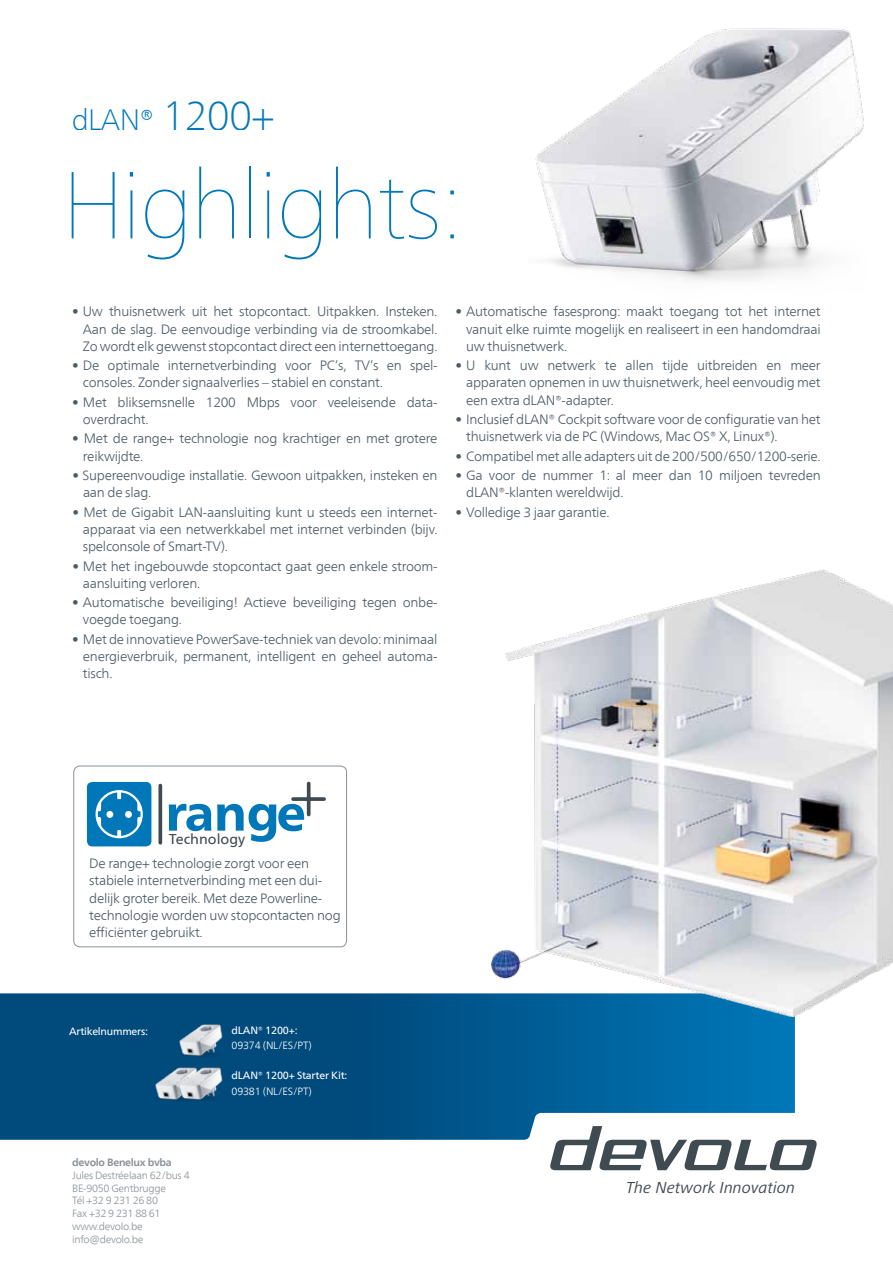
<style>
.page{position:relative;width:893px;height:1263px;background:#fff}
.page>*{position:absolute;margin:0;border:0;box-sizing:border-box;transform-origin:0 0}
.t1{font:200 94.95px "Frutiger Neue LT Com";letter-spacing:-.02em;color:#0077b8}
.t2{font:800 50.55px "Frutiger Neue LT Com";letter-spacing:-.02em;color:#0077b8}
.t3{font:100 29.4px "Frutiger Neue LT Com";color:#0077b8}
.t4{font:italic 16.5px "Frutiger Next LT";color:#404a51}
.t5{font:14.25px "Frutiger Neue LT Com";color:#404a51}
.t6{font:300 13.5px/17.2px "Frutiger Neue LT Com";letter-spacing:-.02em;color:#4c5c65}
.t7{font:300 10.5px/12.8px "Frutiger Neue LT Com";letter-spacing:-.03em;color:#8a9297}
.t8{font:10.5px "Frutiger Neue LT Com";letter-spacing:-.02em;color:#fff}
.t9{font:300 10.5px "Frutiger Neue LT Com";letter-spacing:-.02em;color:#fff}
.t10{font:700 10.5px "Frutiger Neue LT Com";letter-spacing:-.03em;color:#8a9297}
.s1{font-size:40.65px}
</style>
<div class="page">
<svg style="left:0;top:993px;width:795px;height:147px;background:#095b8e"></svg>
<svg style="left:549px;top:1126px;width:268px;height:44px"></svg>
<div style="left:73px;top:766px;width:274px;height:181px;border:1px solid #8a9297;border-radius:6px"></div>
<div style="left:86px;top:781px;width:67px;height:66px;background:#0077b8;border-radius:7px"></div>
<div style="left:85px;top:780px;width:69px;height:69px;border:2px solid #fff;border-radius:7px"></div>
<svg style="left:97px;top:791px;width:45px;height:46px"></svg>
<div style="left:96px;top:790px;width:47px;height:48px;border:2px solid #fff;border-radius:50%"></div>
<svg style="left:158px;top:785px;width:4px;height:58px"></svg>
<svg style="left:307px;top:783px;width:4px;height:31px"></svg>
<svg style="left:293px;top:797px;width:31px;height:4px"></svg>
<img style="left:535px;top:28px;width:329px;height:253px">
<img style="left:179px;top:1022px;width:48px;height:38px">
<img style="left:155px;top:1065px;width:24px;height:39px">
<img style="left:179px;top:1065px;width:48px;height:39px">
<img style="left:492px;top:569px;width:401px;height:447px">
<h3 class="t3" style="left:71px;top:101px;width:205px">dLAN® <span class="s1">1200+</span></h3>
<h1 class="t1" style="left:63px;top:148px;width:400px">Highlights:</h1>
<p class="t6" style="left:83px;top:303px;width:356px;text-align:justify;text-indent:-11px">• Uw thuisnetwerk uit het stopcontact. Uitpakken. Insteken.<br>Aan de slag. De eenvoudige verbinding via de stroomkabel.<br>Zo wordt elk gewenst stopcontact direct een internettoegang.</p>
<p class="t6" style="left:83px;top:357px;width:356px;text-indent:-11px">• De optimale internetverbinding voor PC‘s, TV‘s en spel&shy;consoles. Zonder signaalverlies – stabiel en constant.</p>
<p class="t6" style="left:83px;top:393px;width:356px;text-indent:-11px">• Met bliksemsnelle 1200 Mbps voor veeleisende data&shy;overdracht.</p>
<p class="t6" style="left:83px;top:430px;width:356px;text-indent:-11px">• Met de range+ technologie nog krachtiger en met grotere reikwijdte.</p>
<p class="t6" style="left:83px;top:467px;width:356px;text-indent:-11px">• Supereenvoudige installatie. Gewoon uitpakken, insteken en aan de slag.</p>
<p class="t6" style="left:83px;top:503px;width:356px;text-align:justify;text-indent:-11px">• Met de Gigabit LAN-aansluiting kunt u steeds een internet&shy;apparaat via een netwerkkabel met internet verbinden (bijv. spelconsole of Smart-TV).</p>
<p class="t6" style="left:83px;top:557px;width:356px;text-indent:-11px">• Met het ingebouwde stopcontact gaat geen enkele stroom&shy;aansluiting verloren.</p>
<p class="t6" style="left:83px;top:594px;width:356px;text-indent:-11px">• Automatische beveiliging! Actieve beveiliging tegen onbe&shy;voegde toegang.</p>
<p class="t6" style="left:83px;top:630px;width:356px;text-align:justify;text-indent:-11px">• Met de innovatieve PowerSave-techniek van devolo:minimaal energieverbruik, permanent, intelligent en geheel automa&shy;tisch.</p>
<p class="t6" style="left:466px;top:303px;width:356px;text-align:justify;text-indent:-11px">• Automatische fasesprong: maakt toegang tot het internet vanuit elke ruimte mogelijk en realiseert in een handomdraai uw thuisnetwerk.</p>
<p class="t6" style="left:466px;top:357px;width:356px;text-align:justify;text-indent:-11px">• U kunt uw netwerk te allen tijde uitbreiden en meer apparaten opnemen in uw thuisnetwerk, heel eenvoudig met een extra dLAN®-adapter.</p>
<p class="t6" style="left:466px;top:411px;width:356px;text-indent:-11px">• Inclusief dLAN® Cockpit software voor de configuratie van het thuisnetwerk via de PC (Windows, Mac OS® X, Linux®).</p>
<p class="t6" style="left:456px;top:447px;width:367px">• Compatibel met alle adapters uit de 200/500/650/1200-serie.</p>
<p class="t6" style="left:466px;top:467px;width:356px;text-indent:-11px">• Ga voor de nummer 1: al meer dan 10 miljoen tevreden dLAN®-klanten wereldwijd.</p>
<p class="t6" style="left:456px;top:503px;width:155px">• Volledige 3 jaar garantie.</p>
<h2 class="t2" style="left:166px;top:783px;width:142px">range</h2>
<p class="t5" style="left:169px;top:830px;width:78px">Technology</p>
<p class="t6" style="left:89px;top:855px;width:253px">De range+ technologie zorgt voor een stabiele internetverbinding met een dui&shy;delijk groter bereik. Met deze Powerline&shy;technologie worden uw stopcontacten nog efficiënter gebruikt.</p>
<p class="t8" style="left:69px;top:1024px;width:80px">Artikelnummers:</p>
<p class="t10" style="left:72px;top:1156px;width:101px">devolo Benelux bvba</p>
<p class="t7" style="left:72px;top:1169px;width:119px">Jules Destréelaan 62/bus 4<br>BE-9050 Gentbrugge<br>Tél +32 9 231 26 80<br>Fax +32 9 231 88 61 www.devolo.be info@devolo.be</p>
<p class="t8" style="left:232px;top:1024px;width:68px">dLAN® 1200+:</p>
<p class="t9" style="left:232px;top:1039px;width:82px">09374 (NL/ES/PT)</p>
<p class="t8" style="left:232px;top:1069px;width:117px">dLAN® 1200+ Starter Kit:</p>
<p class="t9" style="left:232px;top:1084px;width:82px">09381 (NL/ES/PT)</p>
<p class="t4" style="left:627px;top:1179px;width:170px">The Network Innovation</p>
</div>
